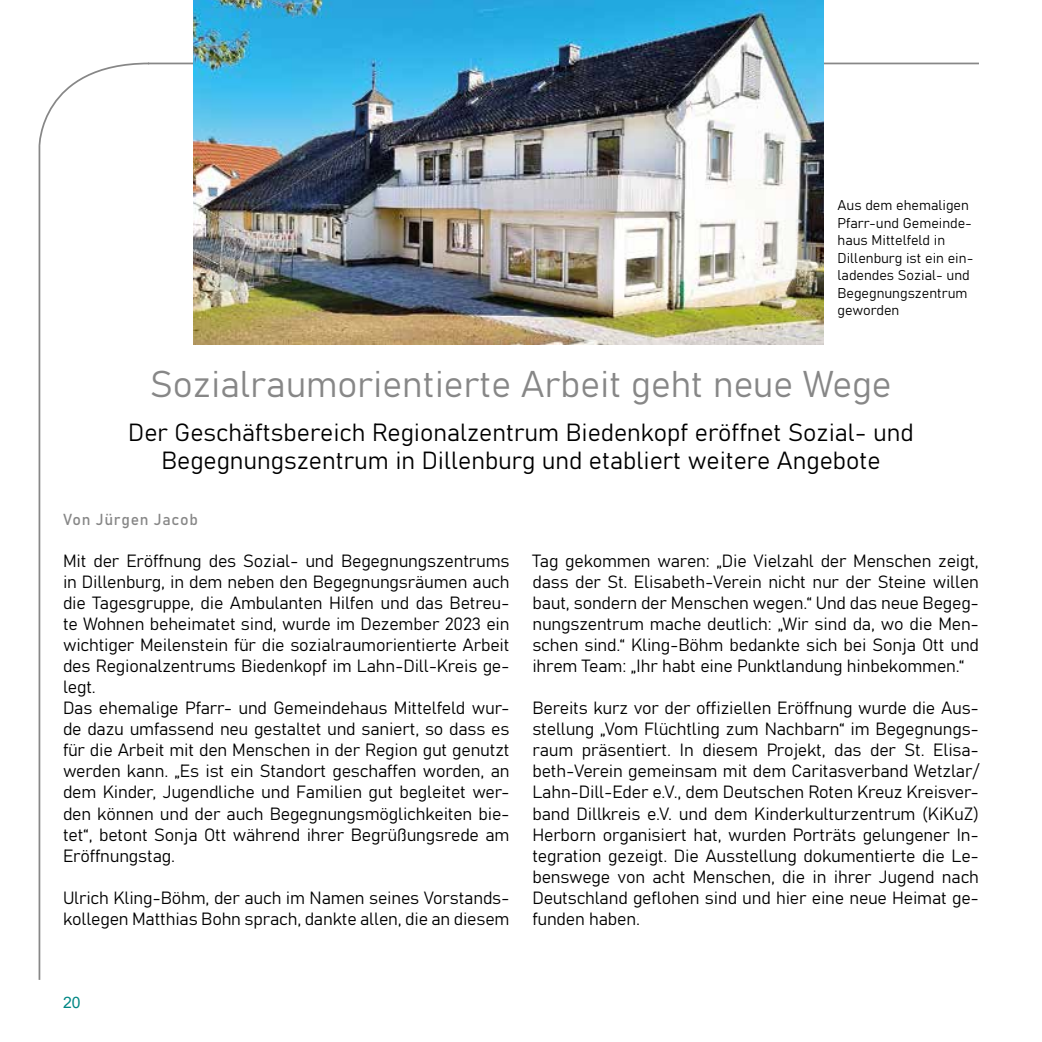
<style>
.page{position:relative;width:1042px;height:1042px;background:#fff}
.page>*{position:absolute;margin:0;border:0;box-sizing:border-box;transform-origin:0 0}
.t1{font:36.75px "Bahnschrift";color:#878787}
.t2{font:24.5px/28px "Bahnschrift";color:#000;text-align:center}
.t3{font:17.5px/21px "Bahnschrift";letter-spacing:-.01em;color:#000}
.t4{font:15.75px "Bahnschrift";letter-spacing:.045em;color:#878787}
.t5{font:15.75px "Arial";color:#008784}
.t6{font:14px/17.5px "Bahnschrift";color:#000}
</style>
<div class="page">
<hr style="left:39px;top:146px;width:1px;height:834px;background:#878787">
<svg style="left:38px;top:62px;width:113px;height:86px"></svg>
<hr style="left:148px;top:63px;width:831px;height:1px;background:#878787">
<img style="left:193px;top:0;width:630px;height:344px">
<p class="t6" style="left:837px;top:196px;width:137px">Aus dem ehemaligen<br>Pfarr-und Gemeinde&shy;haus Mittelfeld in<br>Dillenburg ist ein ein&shy;ladendes Sozial- und<br>Begegnungszentrum geworden</p>
<h1 class="t1" style="left:150px;top:356px;width:743px">Sozialraumorientierte Arbeit geht neue Wege</h1>
<h2 class="t2" style="left:128px;top:416px;width:787px">Der Geschäftsbereich Regionalzentrum Biedenkopf eröffnet Sozial- und<br>Begegnungszentrum in Dillenburg und etabliert weitere Angebote</h2>
<p class="t4" style="left:63px;top:508px;width:136px">Von Jürgen Jacob</p>
<p class="t3" style="left:63px;top:549px;width:448px">Mit der Eröffnung des Sozial- und Begegnungszentrums in Dillenburg, in dem neben den Begegnungsräumen auch die Tagesgruppe, die Ambulanten Hilfen und das Betreu&shy;te Wohnen beheimatet sind, wurde im Dezember 2023 ein wichtiger Meilenstein für die sozialraumorientierte Arbeit des Regionalzentrums Biedenkopf im Lahn-Dill-Kreis ge&shy;legt.<br>Das ehemalige Pfarr- und Gemeindehaus Mittelfeld wur&shy;de dazu umfassend neu gestaltet und saniert, so dass es für die Arbeit mit den Menschen in der Region gut genutzt werden kann. „Es ist ein Standort geschaffen worden, an dem Kinder, Jugendliche und Familien gut begleitet wer&shy;den können und der auch Begegnungsmöglichkeiten bie&shy;tet“, betont Sonja Ott während ihrer Begrüßungsrede am Eröffnungstag.</p>
<p class="t3" style="left:63px;top:885px;width:448px">Ulrich Kling-Böhm, der auch im Namen seines Vorstands&shy;kollegen Matthias Bohn sprach, dankte allen, die an diesem</p>
<p class="t3" style="left:532px;top:549px;width:448px;text-align:justify">Tag gekommen waren: „Die Vielzahl der Menschen zeigt, dass der St. Elisabeth-Verein nicht nur der Steine willen baut, sondern der Menschen wegen.“ Und das neue Begeg&shy;nungszentrum mache deutlich: „Wir sind da, wo die Men&shy;schen sind.“ Kling-Böhm bedankte sich bei Sonja Ott und ihrem Team: „Ihr habt eine Punktlandung hinbekommen.“</p>
<p class="t3" style="left:532px;top:696px;width:448px;text-align:justify">Bereits kurz vor der offiziellen Eröffnung wurde die Aus&shy;stellung „Vom Flüchtling zum Nachbarn“ im Begegnungs&shy;raum präsentiert. In diesem Projekt, das der St. Elisa&shy;beth-Verein gemeinsam mit dem Caritasverband Wetzlar/ Lahn-Dill-Eder e.V., dem Deutschen Roten Kreuz Kreisver&shy;band Dillkreis e.V. und dem Kinderkulturzentrum (KiKuZ)<br>Herborn organisiert hat, wurden Porträts gelungener In&shy;tegration gezeigt. Die Ausstellung dokumentierte die Le&shy;benswege von acht Menschen, die in ihrer Jugend nach Deutschland geflohen sind und hier eine neue Heimat ge&shy;funden haben.</p>
<p class="t5" style="left:63px;top:991px;width:19px">20</p>
</div>
